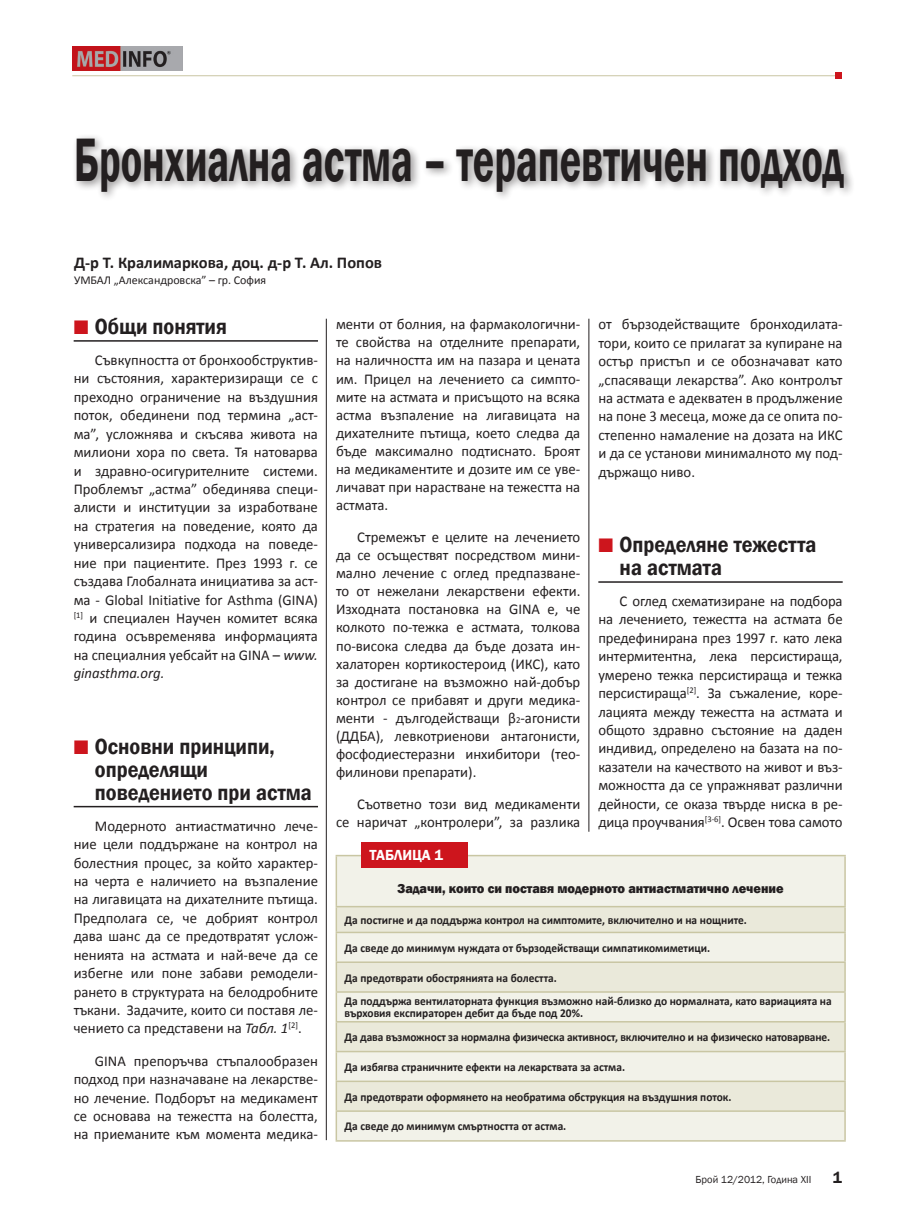
<style>
.page{position:relative;width:910px;height:1221px;background:#fff}
.page>*{position:absolute;margin:0;border:0;box-sizing:border-box;transform-origin:0 0}
.t1{font:600 63px "Franklin Gothic";color:#231f20;scale:.64 1}
.t2{font:600 22.5px/23px "Franklin Gothic";color:#231f20;scale:.9 1}
.t3{font:700 16.5px "Calibri";color:#231f20}
.t4{font:600 16.5px "Franklin Gothic";color:#231f20;scale:.95 1}
.t5{font:15px/18.5px "Calibri";color:#231f20;text-align:justify}
.t6{font:600 15px "Franklin Gothic";color:#fff}
.t7{font:800 13.5px "Franklin Gothic";color:#231f20;scale:.95 1}
.t8{font:700 12px/23.7px "Calibri";color:#231f20;scale:.95 1}
.t9{font:12px "Calibri";color:#231f20}
.t10{font:10.5px "Franklin Gothic";color:#231f20}
.s1{color:#cd151d}
.s2{font-style:italic}
.s3{font-size:9px}
</style>
<div class="page">
<hr style="left:72px;top:75px;width:770px;height:1px;background:#c9c6a3">
<svg style="left:836px;top:73px;width:6px;height:6px"></svg>
<img style="left:72px;top:46px;width:110px;height:25px">
<hr style="left:74px;top:340px;width:244px;height:1px;background:#231f20">
<hr style="left:74px;top:805px;width:244px;height:2px;background:#231f20">
<hr style="left:598px;top:581px;width:245px;height:1px;background:#231f20">
<hr style="left:326px;top:319px;width:1px;height:821px;background:#231f20">
<hr style="left:588px;top:319px;width:1px;height:512px;background:#231f20">
<div style="left:72px;top:133px;width:838px;height:102px;background:#231f20;opacity:.5"></div>
<div style="left:337px;top:856px;width:507px;height:284px;background:#f2f2e9"></div>
<svg style="left:337px;top:907px;width:507px;height:203px;background:#ececdf"></svg>
<hr style="left:844px;top:907px;width:2px;height:24px;background:#c9c6a3">
<hr style="left:844px;top:962px;width:2px;height:29px;background:#c9c6a3">
<hr style="left:844px;top:992px;width:2px;height:28px;background:#c9c6a3">
<hr style="left:844px;top:1022px;width:2px;height:28px;background:#c9c6a3">
<hr style="left:844px;top:1052px;width:2px;height:28px;background:#c9c6a3">
<hr style="left:844px;top:1081px;width:2px;height:29px;background:#c9c6a3">
<hr style="left:844px;top:1111px;width:2px;height:29px;background:#c9c6a3">
<hr style="left:336px;top:1140px;width:510px;height:1px;background:#c9c6a3">
<hr style="left:336px;top:854px;width:510px;height:2px;background:#c9c6a3">
<hr style="left:336px;top:856px;width:1px;height:49px;background:#c9c6a3">
<hr style="left:844px;top:856px;width:2px;height:49px;background:#c9c6a3">
<hr style="left:336px;top:905px;width:510px;height:2px;background:#c9c6a3">
<svg style="left:336px;top:907px;width:1px;height:233px"></svg>
<hr style="left:844px;top:933px;width:2px;height:28px;background:#c9c6a3">
<hr style="left:336px;top:931px;width:510px;height:2px;background:#c9c6a3">
<hr style="left:336px;top:961px;width:510px;height:1px;background:#c9c6a3">
<hr style="left:336px;top:991px;width:510px;height:1px;background:#c9c6a3">
<hr style="left:336px;top:1020px;width:510px;height:2px;background:#c9c6a3">
<hr style="left:336px;top:1050px;width:510px;height:2px;background:#c9c6a3">
<hr style="left:336px;top:1080px;width:510px;height:1px;background:#c9c6a3">
<hr style="left:336px;top:1110px;width:510px;height:1px;background:#c9c6a3">
<div style="left:361px;top:842px;width:106px;height:25px;background:#cd151d"></div>
<h1 class="t1" style="left:74px;top:121px;width:1204px">Бронхиална астма – терапевтичен подход</h1>
<p class="t3" style="left:74px;top:252px;width:310px">Д-р Т. Кралимаркова, доц. д-р Т. Ал. Попов</p>
<p class="t9" style="left:74px;top:273px;width:194px">УМБАЛ „Александровска” – гр. София</p>
<h2 class="t2" style="left:74px;top:315px;width:172px"><span class="s1">■</span> Общи понятия</h2>
<p class="t5" style="left:74px;top:350px;width:246px;text-indent:21px">Съвкупността от бронхообструктив&shy;ни състояния, характеризиращи се с преходно ограничение на въздушния поток, обединени под термина „аст&shy;ма”, усложнява и скъсява живота на милиони хора по света. Тя натоварва и здравно-осигурителните системи.<br>Проблемът „астма” обединява специ&shy;алисти и институции за изработване на стратегия на поведение, която да универсализира подхода на поведе&shy;ние при пациентите. През 1993 г. се създава Глобалната инициатива за аст&shy;ма - Global Initiative for Asthma (GINA) <sup>[1]</sup> и специален Научен комитет всяка година осъвременява информацията на специалния уебсайт на GINA – <span class="s2">www. ginasthma.org.</span></p>
<h2 class="t2" style="left:95px;top:735px;width:243px;text-indent:-21px"><span class="s1">■</span> Основни принципи, определящи поведението при астма</h2>
<p class="t5" style="left:74px;top:815px;width:246px;text-indent:21px">Модерното антиастматично лече&shy;ние цели поддържане на контрол на болестния процес, за който характер&shy;на черта е наличието на възпаление на лигавицата на дихателните пътища.<br>Предполага се, че добрият контрол дава шанс да се предотвратят услож&shy;ненията на астмата и най-вече да се избегне или поне забави ремодели&shy;рането в структурата на белодробните тъкани. Задачите, които си поставя ле&shy;чението са представени на <span class="s2">Табл. 1</span><sup>[2]</sup>.</p>
<p class="t5" style="left:74px;top:1050px;width:246px;text-indent:21px">GINA препоръчва стъпалообразен подход при назначаване на лекарстве&shy;но лечение. Подборът на медикамент се основава на тежестта на болестта, на приeманите към момента медика-</p>
<p class="t5" style="left:336px;top:314px;width:246px">менти от болния, на фармакологични&shy;те свойства на отделните препарати, на наличността им на пазара и цената им. Прицел на лечението са симпто&shy;мите на астмата и присъщото на всяка астма възпаление на лигавицата на дихателните пътища, което следва да бъде максимално подтиснато. Броят на медикаментите и дозите им се уве&shy;личават при нарастване на тежестта на астмата.</p>
<p class="t5" style="left:336px;top:527px;width:246px;text-indent:21px">Стремежът е целите на лечението да се осъществят посредством мини&shy;мално лечение с оглед предпазване&shy;то от нежелани лекарствени ефекти.<br>Изходната постановка на GINA е, че колкото по-тежка е астмата, толкова по-висока следва да бъде дозата ин&shy;халаторен кортикостероид (ИКС), като за достигане на възможно най-добър контрол се прибавят и други медика&shy;менти - дългодействащи β<span class="s3">2</span>-агонисти (ДДБА), левкотриенови антагонисти, фосфодиестеразни инхибитори (тео&shy;филинови препарати).</p>
<p class="t5" style="left:336px;top:794px;width:246px;text-align:right">Съответно този вид медикаменти<br>се наричат „контролери”, за разлика</p>
<p class="t6" style="left:370px;top:845px;width:75px">ТАБЛИЦА 1</p>
<p class="t5" style="left:598px;top:314px;width:246px">от бързодействащите бронходилата&shy;тори, които се прилагат за купиране на остър пристъп и се обозначават като „спасяващи лекарства”. Ако контролът на астмата е адекватен в продължение на поне 3 месеца, може да се опита по&shy;степенно намаление на дозата на ИКС и да се установи минималното му под&shy;държащо ниво.</p>
<h2 class="t2" style="left:620px;top:533px;width:220px;text-indent:-21px"><span class="s1">■</span> Определяне тежестта на астмата</h2>
<p class="t5" style="left:598px;top:591px;width:246px;text-indent:21px">С оглед схематизиране на подбора на лечението, тежестта на астмата бе предефинирана през 1997 г. като лека интермитентна, лека персистираща, умерено тежка персистираща и тежка персистираща<sup>[2]</sup>. За съжаление, коре&shy;лацията между тежестта на астмата и общото здравно състояние на даден индивид, определено на базата на по&shy;казатели на качеството на живот и въз&shy;можността да се упражняват различни дейности, се оказа твърде ниска в ре&shy;дица проучвания<sup>[3-6]</sup>. Освен това самото</p>
<p class="t7" style="left:397px;top:880px;width:408px">Задачи, които си поставя модерното антиастматично лечение</p>
<p class="t8" style="left:345px;top:907px;width:425px">Да постигне и да поддържа контрол на симптомите, включително и на нощните.</p>
<p class="t8" style="left:345px;top:935px;width:386px">Да сведе до минимум нуждата от бързодействащи симпатикомиметици.</p>
<p class="t8" style="left:345px;top:965px;width:514px">Да предотврати обострянията на болестта.<br>Да поддържа вентилаторната функция възможно най-близко до нормалната, като вариацията на</p>
<p class="t8" style="left:345px;top:1000px;width:513px">върховия експираторен дебит да бъде под 20%.<br>Да дава възможност за нормална физическа активност, включително и на физическо натоварване.</p>
<p class="t8" style="left:345px;top:1054px;width:297px">Да избягва страничните ефекти на лекарствата за астма.</p>
<p class="t8" style="left:345px;top:1084px;width:409px">Да предотврати оформянето на необратима обструкция на въздушния поток.</p>
<p class="t8" style="left:345px;top:1113px;width:235px">Да сведе до минимум смъртността от астма.</p>
<p class="t10" style="left:695px;top:1172px;width:117px">Брой 12/2012, Година XII</p>
<p class="t4" style="left:833px;top:1166px;width:11px">1</p>
</div>
